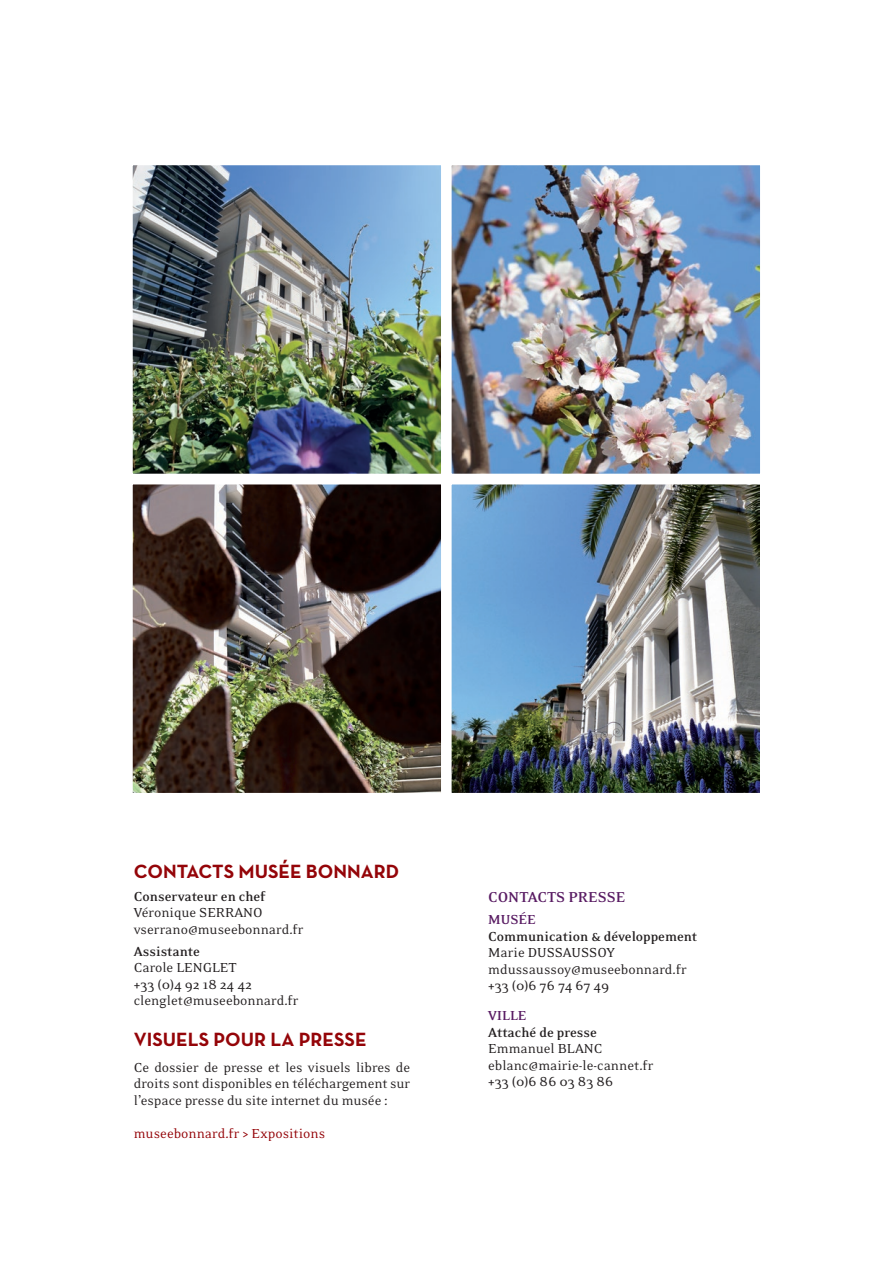
<style>
.page{position:relative;width:893px;height:1263px;background:#fff}
.page>*{position:absolute;margin:0;border:0;box-sizing:border-box;transform-origin:0 0}
.t1{font:700 19.5px "Neutraface Text";color:#940408}
.t2{font:700 16.5px "Eidetic Neo OT";color:#591c63}
.t3{font:15px/16.5px "Eidetic Neo OT";color:#231f20}
.t4{font:700 15px "Eidetic Neo OT";color:#231f20}
.t5{font:15px "Eidetic Neo OT";color:#940408}
.t6{font:700 15px "Eidetic Neo OT";color:#591c63}
</style>
<div class="page">
<img style="left:133px;top:166px;width:626px;height:307px">
<img style="left:133px;top:485px;width:626px;height:307px">
<h1 class="t1" style="left:134px;top:859px;width:267px">CONTACTS MUSÉE BONNARD</h1>
<p class="t4" style="left:134px;top:889px;width:133px">Conservateur en chef</p>
<p class="t3" style="left:134px;top:905px;width:171px">Véronique SERRANO vserrano@museebonnard.fr</p>
<p class="t4" style="left:134px;top:944px;width:68px">Assistante</p>
<p class="t3" style="left:134px;top:960px;width:166px">Carole LENGLET<br>+33 (0)4 92 18 24 42 clenglet@museebonnard.fr</p>
<h1 class="t1" style="left:134px;top:1027px;width:234px">VISUELS POUR LA PRESSE</h1>
<p class="t3" style="left:134px;top:1059px;width:278px;text-align:justify">Ce dossier de presse et les visuels libres de droits sont disponibles en téléchargement sur l’espace presse du site internet du musée :</p>
<p class="t5" style="left:134px;top:1125px;width:193px">museebonnard.fr &gt; Expositions</p>
<p class="t2" style="left:488px;top:888px;width:138px">CONTACTS PRESSE</p>
<p class="t6" style="left:488px;top:912px;width:49px">MUSÉE</p>
<p class="t4" style="left:488px;top:929px;width:211px">Communication &amp; développement</p>
<p class="t3" style="left:488px;top:945px;width:200px">Marie DUSSAUSSOY mdussaussoy@museebonnard.fr +33 (0)6 76 74 67 49</p>
<p class="t6" style="left:488px;top:1008px;width:40px">VILLE</p>
<p class="t4" style="left:488px;top:1025px;width:110px">Attaché de presse</p>
<p class="t3" style="left:488px;top:1041px;width:167px">Emmanuel BLANC eblanc@mairie-le-cannet.fr +33 (0)6 86 03 83 86</p>
</div>
